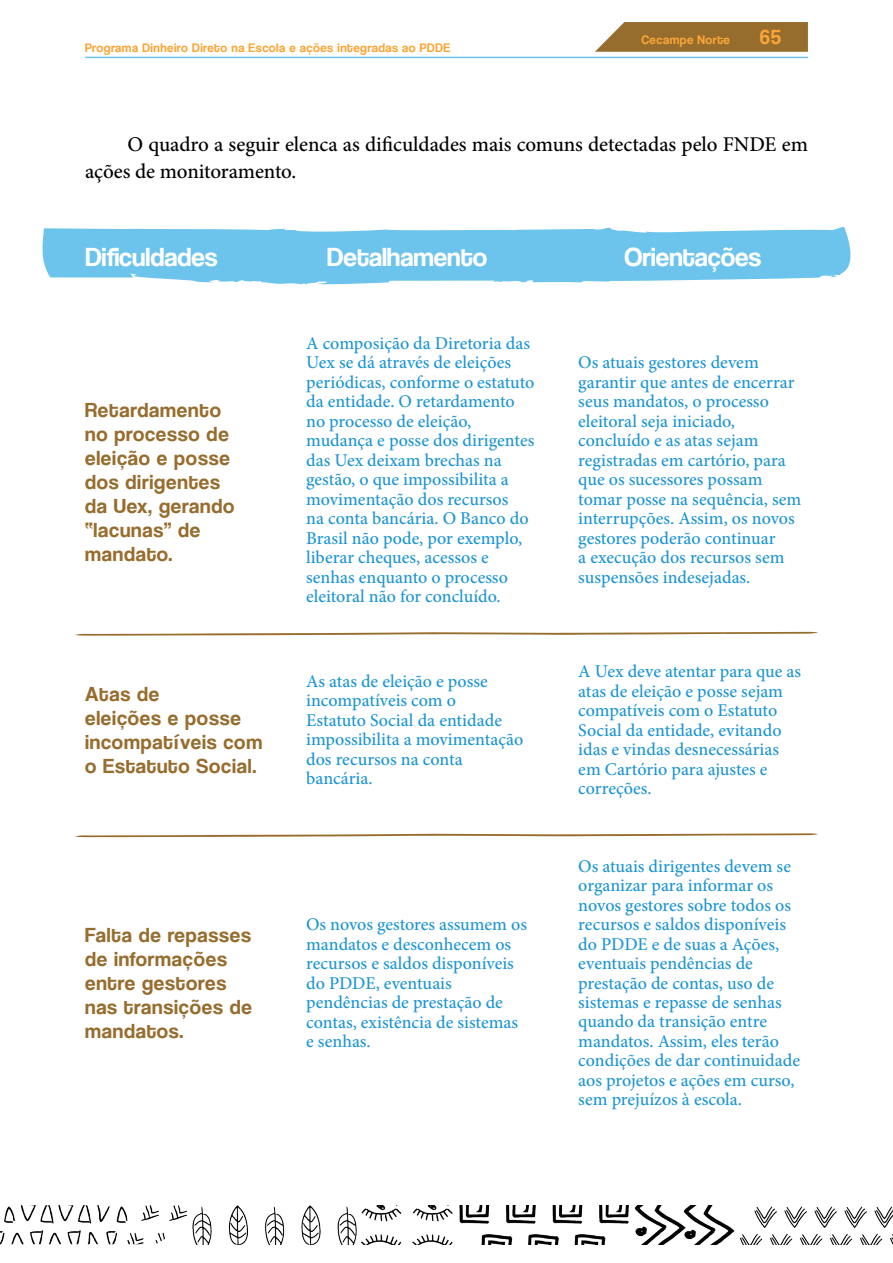
<style>
.page{position:relative;width:893px;height:1263px;background:#fff}
.page>*{position:absolute;margin:0;border:0;box-sizing:border-box;transform-origin:0 0}
.t1{font:27px "Coolvetica Rg";color:#fff}
.t2{font:21px/24px "Coolvetica Rg";letter-spacing:.04em;color:#976d2e}
.t3{font:500 21px/27px "Minion Pro";letter-spacing:-.005em;color:#000}
.t4{font:21px "Coolvetica Rg";color:#faa637}
.t5{font:500 18px/19.5px "Minion Pro";color:#1e95d3}
.t6{font:12.75px "Coolvetica Rg";letter-spacing:.04em;color:#faa637}
</style>
<div class="page">
<img style="left:192px;top:1205px;width:701px;height:39px">
<img style="left:0;top:1205px;width:187px;height:39px">
<svg style="left:595px;top:22px;width:213px;height:30px;background:#9e783e"></svg>
<hr style="left:85px;top:57px;width:723px;height:1px;background:#6cc4ec">
<svg style="left:42px;top:227px;width:809px;height:58px;background:#80ccee"></svg>
<svg style="left:75px;top:632px;width:743px;height:4px"></svg>
<svg style="left:75px;top:833px;width:743px;height:4px"></svg>
<p class="t6" style="left:85px;top:40px;width:351px">Programa Dinheiro Direto na Escola e ações integradas ao Pdde</p>
<p class="t6" style="left:641px;top:33px;width:90px">Cecampe Norte</p>
<p class="t4" style="left:760px;top:25px;width:23px">65</p>
<p class="t3" style="left:85px;top:131px;width:724px;text-indent:43px">O quadro a seguir elenca as dificuldades mais comuns detectadas pelo FNDE em ações de monitoramento.</p>
<h1 class="t1" style="left:85px;top:241px;width:134px">Dificuldades</h1>
<h1 class="t1" style="left:327px;top:241px;width:161px">Detalhamento</h1>
<h1 class="t1" style="left:624px;top:241px;width:138px">Orientações</h1>
<p class="t2" style="left:85px;top:398px;width:151px">Retardamento no processo de eleição e posse dos dirigentes da Uex, gerando “lacunas” de mandato.</p>
<p class="t2" style="left:85px;top:682px;width:179px">Atas de<br>eleições e posse incompatíveis com o Estatuto Social.</p>
<p class="t5" style="left:306px;top:333px;width:230px">A composição da Diretoria das<br>Uex se dá através de eleições periódicas, conforme o estatuto da entidade. O retardamento no processo de eleição, mudança e posse dos dirigentes das Uex deixam brechas na gestão, o que impossibilita a movimentação dos recursos<br>na conta bancária. O Banco do<br>Brasil não pode, por exemplo, liberar cheques, acessos e senhas enquanto o processo eleitoral não for concluído.</p>
<p class="t5" style="left:306px;top:671px;width:219px">As atas de eleição e posse incompatíveis com o<br>Estatuto Social da entidade impossibilita a movimentação dos recursos na conta bancária.</p>
<p class="t2" style="left:85px;top:923px;width:168px">Falta de repasses de informações entre gestores nas transições de mandatos.</p>
<p class="t5" style="left:306px;top:915px;width:222px">Os novos gestores assumem os mandatos e desconhecem os recursos e saldos disponíveis do PDDE, eventuais pendências de prestação de contas, existência de sistemas e senhas.</p>
<p class="t5" style="left:578px;top:353px;width:224px">Os atuais gestores devem garantir que antes de encerrar seus mandatos, o processo eleitoral seja iniciado, concluído e as atas sejam registradas em cartório, para que os sucessores possam tomar posse na sequência, sem interrupções. Assim, os novos gestores poderão continuar<br>a execução dos recursos sem suspensões indesejadas.</p>
<p class="t5" style="left:578px;top:661px;width:224px">A Uex deve atentar para que as atas de eleição e posse sejam compatíveis com o Estatuto<br>Social da entidade, evitando idas e vindas desnecessárias em Cartório para ajustes e correções.</p>
<p class="t5" style="left:578px;top:856px;width:223px">Os atuais dirigentes devem se organizar para informar os novos gestores sobre todos os recursos e saldos disponíveis do PDDE e de suas a Ações, eventuais pendências de prestação de contas, uso de sistemas e repasse de senhas quando da transição entre mandatos. Assim, eles terão condições de dar continuidade aos projetos e ações em curso, sem prejuízos à escola.</p>
</div>
